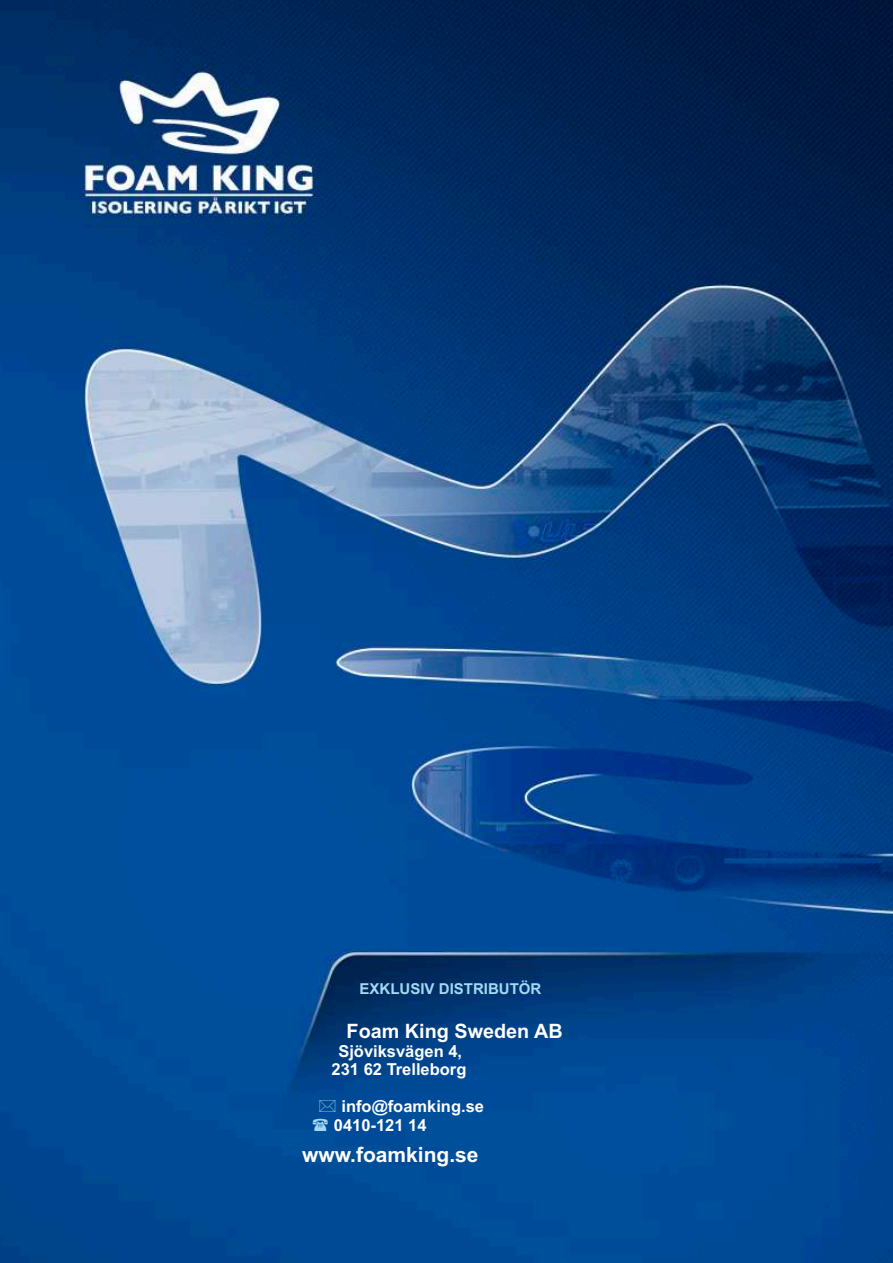
<style>
.page{position:relative;width:893px;height:1263px;background:#fff}
.page>*{position:absolute;margin:0;border:0;box-sizing:border-box;transform-origin:0 0}
.t1{font:700 21px "Arial";color:#fefefe}
.t2{font:700 19.8px "Arial";color:#fefefe}
.t3{font:700 16.5px/18.5px "Arial";color:#fefefe;text-align:center}
.t4{font:700 15px "Arial";color:#a3d9f6}
</style>
<div class="page">
<img style="left:0;top:0;width:893px;height:1263px">
<svg style="left:320px;top:1100px;width:15px;height:12px"></svg>
<svg style="left:313px;top:1118px;width:15px;height:13px"></svg>
<p class="t4" style="left:360px;top:983px;width:183px">EXKLUSIV DISTRIBUTÖR</p>
<p class="t2" style="left:347px;top:1023px;width:218px">Foam King Sweden AB</p>
<p class="t3" style="left:332px;top:1043px;width:136px">Sjöviksvägen 4,<br>231 62 Trelleborg</p>
<p class="t3" style="left:334px;top:1099px;width:152px;text-align:left;text-indent:8px">info@foamking.se<br>0410-121 14</p>
<p class="t1" style="left:302px;top:1146px;width:178px">www.foamking.se</p>
</div>
